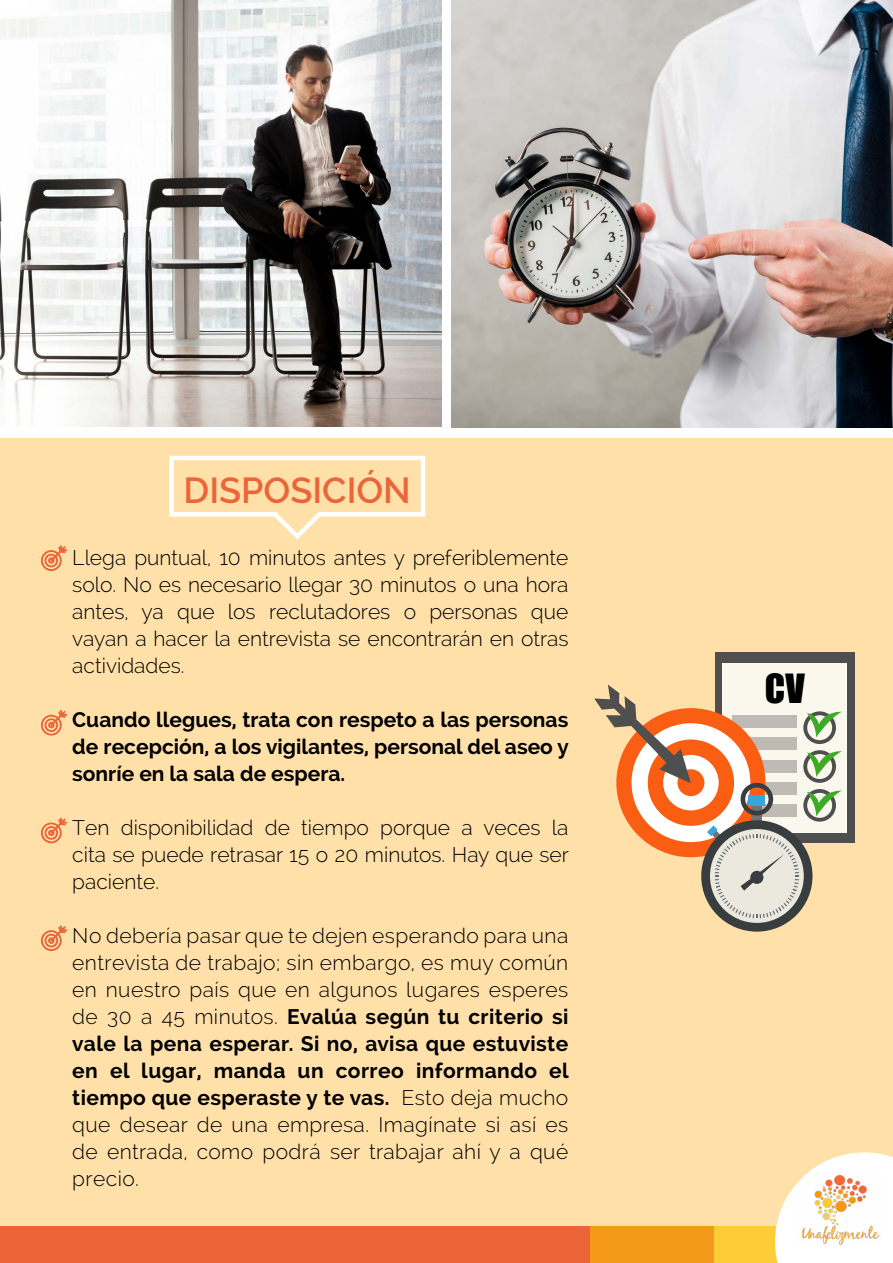
<style>
.page{position:relative;width:893px;height:1263px;background:#fff}
.page>*{position:absolute;margin:0;border:0;box-sizing:border-box;transform-origin:0 0}
.t1{font:36.9px "Impact";color:#000}
.t2{font:600 36px "Raleway";color:#ec6539}
.t3{font:300 21px/27px "Raleway";color:#000;text-align:justify}
.t4{font:700 21px/27px "Raleway";color:#000;text-align:justify}
.s1{font-weight:700}
</style>
<div class="page">
<div style="left:0;top:439px;width:893px;height:824px;background:#ffe0a9"></div>
<img style="left:0;top:0;width:893px;height:427px">
<div style="left:442px;top:0;width:9px;height:428px;background:#fff"></div>
<svg style="left:169px;top:455px;width:257px;height:85px"></svg>
<div style="left:715px;top:652px;width:140px;height:191px;background:#4f4f4f"></div>
<div style="left:723px;top:663px;width:124px;height:169px;background:#faf7ed"></div>
<div style="left:732px;top:715px;width:64px;height:13px;background:#bfbab3"></div>
<div style="left:732px;top:738px;width:64px;height:12px;background:#bfbab3"></div>
<svg style="left:803px;top:711px;width:39px;height:33px"></svg>
<div style="left:616px;top:708px;width:149px;height:149px;background:#fa5e12;border-radius:50%"></div>
<div style="left:631px;top:723px;width:119px;height:119px;background:#fff;border-radius:50%"></div>
<div style="left:648px;top:739px;width:86px;height:87px;background:#fa5e12;border-radius:50%"></div>
<div style="left:663px;top:755px;width:56px;height:55px;background:#fff;border-radius:50%"></div>
<div style="left:677px;top:769px;width:27px;height:27px;background:#fa5e12;border-radius:50%"></div>
<svg style="left:594px;top:684px;width:97px;height:99px"></svg>
<svg style="left:701px;top:820px;width:111px;height:112px"></svg>
<svg style="left:707px;top:750px;width:135px;height:168px"></svg>
<div style="left:750px;top:871px;width:13px;height:13px;background:#383d40;border-radius:50%"></div>
<svg style="left:41px;top:545px;width:26px;height:26px"></svg>
<svg style="left:41px;top:710px;width:26px;height:26px"></svg>
<svg style="left:41px;top:817px;width:26px;height:26px"></svg>
<svg style="left:41px;top:925px;width:26px;height:26px"></svg>
<div style="left:0;top:1226px;width:631px;height:37px;background:#ec6539"></div>
<div style="left:590px;top:1226px;width:166px;height:37px;background:#f5991a"></div>
<div style="left:714px;top:1226px;width:82px;height:37px;background:#fecc36"></div>
<svg style="left:775px;top:1152px;width:118px;height:111px"></svg>
<img style="left:796px;top:1173px;width:86px;height:72px">
<h2 class="t2" style="left:184px;top:469px;width:229px">DISPOSICIÓN</h2>
<p class="t3" style="left:72px;top:544px;width:498px">Llega puntual, 10 minutos antes y preferiblemente solo. No es necesario llegar 30 minutos o una hora antes, ya que los reclutadores o personas que vayan a hacer la entrevista se encontrarán en otras actividades.</p>
<p class="t4" style="left:72px;top:706px;width:498px">Cuando llegues, trata con respeto a las personas de recepción, a los vigilantes, personal del aseo y sonríe en la sala de espera.</p>
<p class="t3" style="left:72px;top:814px;width:498px">Ten disponibilidad de tiempo porque a veces la cita se puede retrasar 15 o 20 minutos. Hay que ser paciente.</p>
<p class="t3" style="left:72px;top:922px;width:498px">No debería pasar que te dejen esperando para una entrevista de trabajo; sin embargo, es muy común en nuestro país que en algunos lugares esperes de 30 a 45 minutos. <span class="s1">Evalúa según tu criterio si vale la pena esperar. Si no, avisa que estuviste en el lugar, manda un correo informando el tiempo que esperaste y te vas.</span> Esto deja mucho que desear de una empresa. Imagínate si así es de entrada, como podrá ser trabajar ahí y a qué precio.</p>
<h1 class="t1" style="left:765px;top:660px;width:41px">CV</h1>
</div>
